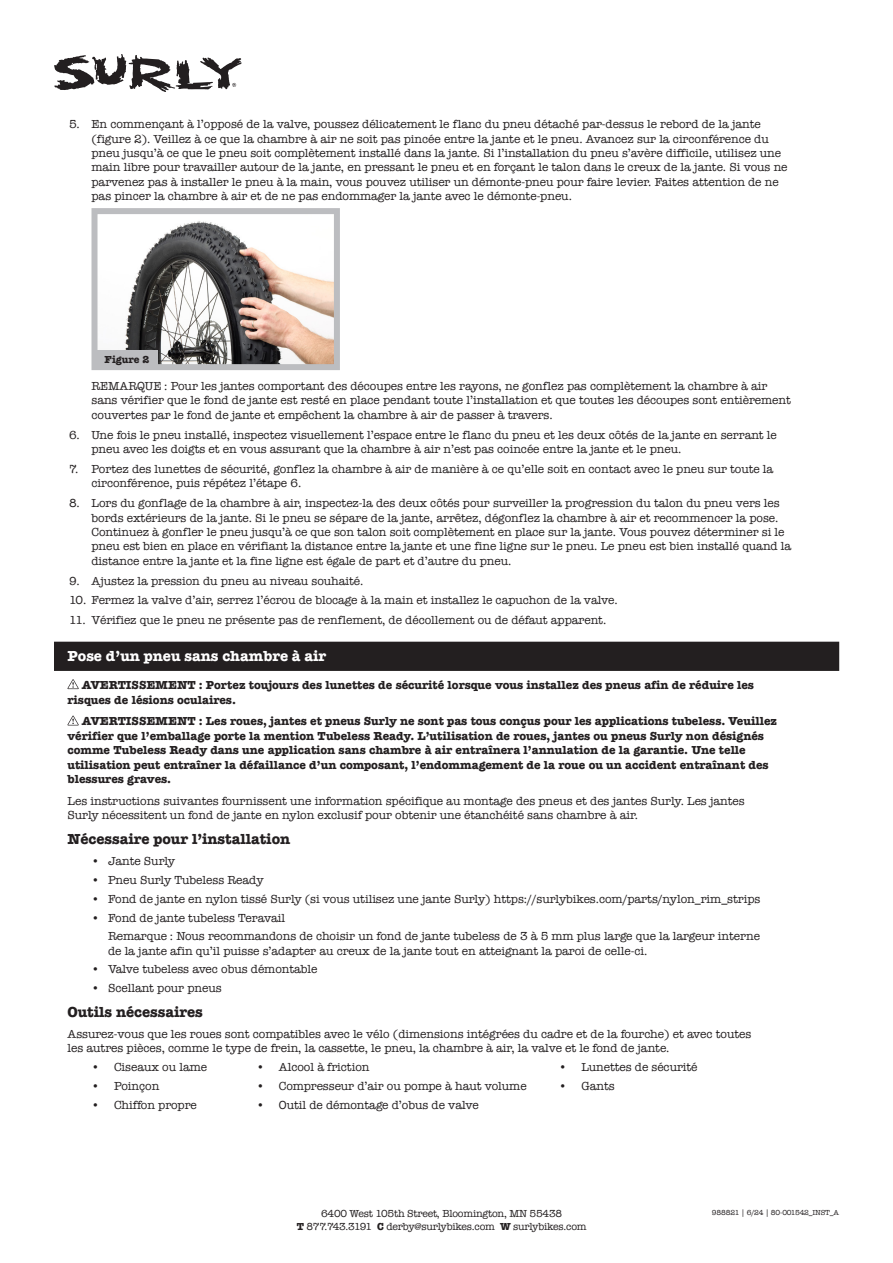
<style>
.page{position:relative;width:893px;height:1263px;background:#fff}
.page>*{position:absolute;margin:0;border:0;box-sizing:border-box;transform-origin:0 0}
.Insstuction_Body_Copy{font:700 15px "American Typewriter";letter-spacing:-.005em;color:#231f20}
.Instruction_Header{font:700 15px "American Typewriter";color:#fff}
.Instruction_bullets{font:12px/14.4px "American Typewriter";letter-spacing:-.005em;color:#231f20}
.Warning_Copy{font:700 12px/14.4px "American Typewriter";letter-spacing:-.005em;color:#231f20}
.Insstuction_Body_Copy-2{font:12px/14.4px "American Typewriter";letter-spacing:-.005em;color:#231f20}
.t1{font:10.5px "American Typewriter";letter-spacing:-.02em;color:#231f20}
.t2{font:700 10.5px "American Typewriter";color:#231f20}
.t3{font:7.5px "American Typewriter";letter-spacing:-.02em;color:#231f20}
.s1{font-weight:700}
</style>
<div class="page">
<svg style="left:54px;top:54px;width:188px;height:38px"></svg>
<div style="left:54px;top:642px;width:785px;height:29px;background:#231f20"></div>
<img style="left:99px;top:221px;width:234px;height:142px">
<div style="left:92px;top:208px;width:248px;height:162px;border:6px solid #bcbdc0"></div>
<div style="left:96px;top:351px;width:62px;height:16px;background:#bcbdc0"></div>
<svg style="left:68px;top:679px;width:11px;height:10px"></svg>
<svg style="left:68px;top:716px;width:11px;height:9px"></svg>
<p class="Instruction_bullets" style="left:92px;top:117px;width:698px;text-indent:-22px">5. En commençant à l’opposé de la valve, poussez délicatement le flanc du pneu détaché par-dessus le rebord de la jante (figure 2). Veillez à ce que la chambre à air ne soit pas pincée entre la jante et le pneu. Avancez sur la circonférence du pneu jusqu’à ce que le pneu soit complètement installé dans la jante. Si l’installation du pneu s’avère difficile, utilisez une main libre pour travailler autour de la jante, en pressant le pneu et en forçant le talon dans le creux de la jante. Si vous ne parvenez pas à installer le pneu à la main, vous pouvez utiliser un démonte-pneu pour faire levier. Faites attention de ne pas pincer la chambre à air et de ne pas endommager la jante avec le démonte-pneu.</p>
<p class="t2" style="left:105px;top:350px;width:46px">Figure 2</p>
<p class="Instruction_bullets" style="left:92px;top:378px;width:701px">REMARQUE : Pour les jantes comportant des découpes entre les rayons, ne gonflez pas complètement la chambre à air sans vérifier que le fond de jante est resté en place pendant toute l’installation et que toutes les découpes sont entièrement couvertes par le fond de jante et empêchent la chambre à air de passer à travers.</p>
<p class="Instruction_bullets" style="left:92px;top:427px;width:687px;text-indent:-22px">6. Une fois le pneu installé, inspectez visuellement l’espace entre le flanc du pneu et les deux côtés de la jante en serrant le pneu avec les doigts et en vous assurant que la chambre à air n’est pas coincée entre la jante et le pneu.</p>
<p class="Instruction_bullets" style="left:92px;top:461px;width:683px;text-indent:-22px">7. Portez des lunettes de sécurité, gonflez la chambre à air de manière à ce qu’elle soit en contact avec le pneu sur toute la circonférence, puis répétez l’étape 6.</p>
<p class="Instruction_bullets" style="left:92px;top:495px;width:701px;text-indent:-22px">8. Lors du gonflage de la chambre à air, inspectez-la des deux côtés pour surveiller la progression du talon du pneu vers les bords extérieurs de la jante. Si le pneu se sépare de la jante, arrêtez, dégonflez la chambre à air et recommencer la pose.<br>Continuez à gonfler le pneu jusqu’à ce que son talon soit complètement en place sur la jante. Vous pouvez déterminer si le pneu est bien en place en vérifiant la distance entre la jante et une fine ligne sur le pneu. Le pneu est bien installé quand la distance entre la jante et la fine ligne est égale de part et d’autre du pneu.</p>
<p class="Instruction_bullets" style="left:69px;top:573px;width:296px">9. Ajustez la pression du pneu au niveau souhaité.</p>
<p class="Instruction_bullets" style="left:69px;top:593px;width:550px">10. Fermez la valve d’air, serrez l’écrou de blocage à la main et installez le capuchon de la valve.</p>
<p class="Instruction_bullets" style="left:69px;top:613px;width:539px">11. Vérifiez que le pneu ne présente pas de renflement, de décollement ou de défaut apparent.</p>
<p class="Instruction_Header" style="left:68px;top:643px;width:260px">Pose d’un pneu sans chambre à air</p>
<p class="Warning_Copy" style="left:68px;top:677px;width:688px;text-indent:14px">AVERTISSEMENT : Portez toujours des lunettes de sécurité lorsque vous installez des pneus afin de réduire les risques de lésions oculaires.</p>
<p class="Warning_Copy" style="left:68px;top:714px;width:711px;text-indent:14px">AVERTISSEMENT : Les roues, jantes et pneus Surly ne sont pas tous conçus pour les applications tubeless. Veuillez vérifier que l’emballage porte la mention Tubeless Ready. L’utilisation de roues, jantes ou pneus Surly non désignés comme Tubeless Ready dans une application sans chambre à air entraînera l’annulation de la garantie. Une telle utilisation peut entraîner la défaillance d’un composant, l’endommagement de la roue ou un accident entraînant des blessures graves.</p>
<p class="Insstuction_Body_Copy-2" style="left:68px;top:793px;width:679px">Les instructions suivantes fournissent une information spécifique au montage des pneus et des jantes Surly. Les jantes<br>Surly nécessitent un fond de jante en nylon exclusif pour obtenir une étanchéité sans chambre à air.</p>
<p class="Insstuction_Body_Copy" style="left:68px;top:826px;width:224px">Nécessaire pour l’installation</p>
<p class="Instruction_bullets" style="left:92px;top:854px;width:85px">• Jante Surly</p>
<p class="Instruction_bullets" style="left:92px;top:872px;width:174px">• Pneu Surly Tubeless Ready</p>
<p class="Instruction_bullets" style="left:92px;top:891px;width:670px">• Fond de jante en nylon tissé Surly (si vous utilisez une jante Surly) https://surlybikes.com/parts/nylon_rim_strips</p>
<p class="Instruction_bullets" style="left:92px;top:910px;width:195px">• Fond de jante tubeless Teravail</p>
<p class="Instruction_bullets" style="left:108px;top:929px;width:653px">Remarque : Nous recommandons de choisir un fond de jante tubeless de 3 à 5 mm plus large que la largeur interne de la jante afin qu’il puisse s’adapter au creux de la jante tout en atteignant la paroi de celle-ci.</p>
<p class="Instruction_bullets" style="left:92px;top:962px;width:228px">• Valve tubeless avec obus démontable</p>
<p class="Instruction_bullets" style="left:92px;top:980px;width:132px">• Scellant pour pneus</p>
<p class="Insstuction_Body_Copy" style="left:68px;top:999px;width:137px">Outils nécessaires</p>
<p class="Insstuction_Body_Copy-2" style="left:68px;top:1026px;width:685px">Assurez-vous que les roues sont compatibles avec le vélo (dimensions intégrées du cadre et de la fourche) et avec toutes les autres pièces, comme le type de frein, la cassette, le pneu, la chambre à air, la valve et le fond de jante.</p>
<p class="Instruction_bullets" style="left:92px;top:1059px;width:117px">• Ciseaux ou lame</p>
<p class="Instruction_bullets" style="left:92px;top:1078px;width:69px">• Poinçon</p>
<p class="Instruction_bullets" style="left:92px;top:1097px;width:107px">• Chiffon propre</p>
<p class="Instruction_bullets" style="left:256px;top:1059px;width:115px">• Alcool à friction</p>
<p class="Instruction_bullets" style="left:256px;top:1078px;width:272px">• Compresseur d’air ou pompe à haut volume</p>
<p class="Instruction_bullets" style="left:256px;top:1097px;width:224px">• Outil de démontage d’obus de valve</p>
<p class="Instruction_bullets" style="left:559px;top:1059px;width:140px">• Lunettes de sécurité</p>
<p class="Instruction_bullets" style="left:559px;top:1078px;width:57px">• Gants</p>
<p class="t1" style="left:321px;top:1205px;width:243px">6400 West 105th Street, Bloomington, MN 55438</p>
<p class="t3" style="left:712px;top:1206px;width:128px">988821 | 6/24 | 80-001542_INST_A</p>
<p class="t1" style="left:297px;top:1219px;width:291px"><span class="s1">T</span> 877.743.3191 <span class="s1">C</span> derby@surlybikes.com <span class="s1">W</span> surlybikes.com</p>
</div>
